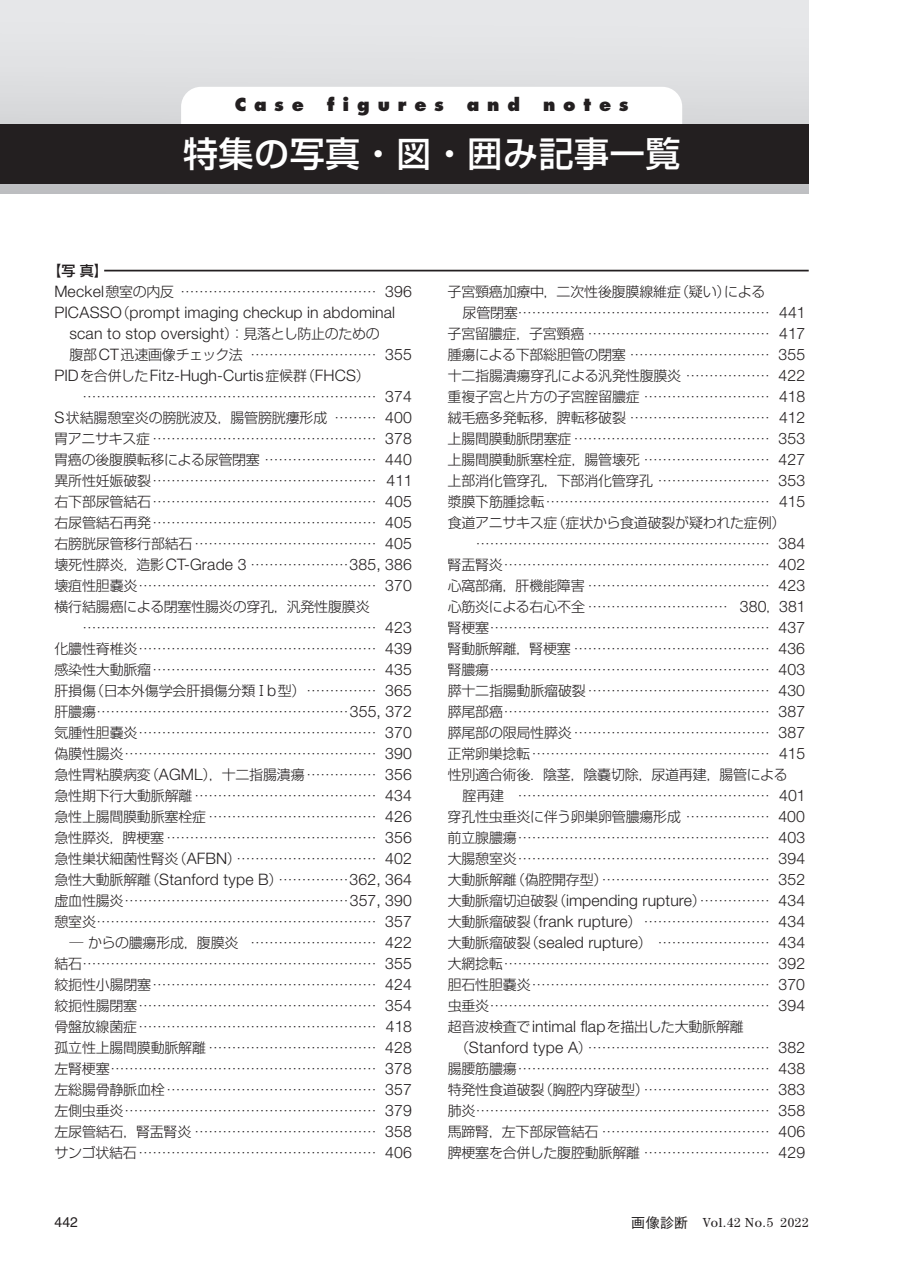
<style>
.page{position:relative;width:903px;height:1275px;background:#fff}
.page>*{position:absolute;margin:0;border:0;box-sizing:border-box;transform-origin:0 0}
.t1{font:500 35px "Shin Go Pro";letter-spacing:.015em;color:#fff}
.t2{font:800 17.5px "Futura Std";letter-spacing:.45em;color:#231f20}
.t3{font:300 15.75px/21px "Helvetica Neue LT Std";letter-spacing:.01em;color:#231f20;text-align:center}
.t4{font:300 14px/21px "Shin Go Pro";letter-spacing:-.015em;color:#231f20;text-align:justify}
.t5{font:500 14px "Shin Go Pro";color:#231f20}
.t6{font:14px "Helvetica LT Std";color:#231f20}
.t7{font:13.12px "Century Std";letter-spacing:.05em;color:#231f20}
.s1{font-family:"Helvetica Neue LT Std";font-size:15.75px}
.s2{font-family:"Shin Go Pro";font-size:14px}
.s3{font-family:"Gothic BBB Pro";font-weight:500;font-size:14px}
</style>
<div class="page">
<hr style="left:104px;top:270px;width:705px;height:1px;background:#231f20">
<svg style="left:0;top:0;width:809px;height:193px;background:#dedfe1"></svg>
<div style="left:181px;top:87px;width:501px;height:74px;background:#fff;border-radius:20px"></div>
<div style="left:0;top:124px;width:809px;height:60px;background:#231f20"></div>
<p class="t2" style="left:235px;top:94px;width:71px">Case</p>
<p class="t2" style="left:327px;top:94px;width:118px">figures</p>
<p class="t2" style="left:467px;top:94px;width:55px">and</p>
<p class="t2" style="left:543px;top:94px;width:87px">notes</p>
<p class="t5" style="left:48px;top:259px;width:62px">【写真】</p>
<h1 class="t1" style="left:183px;top:125px;width:499px">特集の写真・図・囲み記事一覧</h1>
<p class="t4" style="left:54px;top:279px;width:359px"><span class="s1">Meckel</span>憩室の内反 …………………………………… <span class="s1">396</span></p>
<p class="t3" style="left:54px;top:301px;width:342px">PICASSO<span class="s2">（</span>prompt imaging checkup in abdominal scan to stop oversight<span class="s2">）：見落とし防止のための</span></p>
<p class="t4" style="left:69px;top:342px;width:344px">腹部<span class="s1">CT</span>迅速画像チェック法 ……………………… <span class="s1">355</span></p>
<p class="t3" style="left:54px;top:364px;width:317px">PID<span class="s2">を合併した</span>Fitz-Hugh-Curtis<span class="s2">症候群（</span>FHCS<span class="s2">）</span></p>
<p class="t4" style="left:54px;top:384px;width:360px;text-indent:28px">……………………………………………………… <span class="s1">374<br>S</span>状結腸憩室炎の膀胱波及，腸管膀胱瘻形成 ……… <span class="s1">400</span>胃アニサキス症 ………………………………………… <span class="s1">378</span>胃癌の後腹膜転移による尿管閉塞 …………………… <span class="s1">440</span>異所性妊娠破裂………………………………………… <span class="s1">411</span>右下部尿管結石………………………………………… <span class="s1">405</span>右尿管結石再発………………………………………… <span class="s1">405</span>右膀胱尿管移行部結石………………………………… <span class="s1">405</span></p>
<p class="t3" style="left:54px;top:553px;width:359px"><span class="s2">壊死性膵炎，造影</span>CT-Grade 3 <span class="s2">…………………</span>385, 386</p>
<p class="t4" style="left:54px;top:573px;width:359px">壊疽性胆嚢炎…………………………………………… <span class="s1">370</span>横行結腸癌による閉塞性腸炎の穿孔，汎発性腹膜炎</p>
<p class="t4" style="left:54px;top:615px;width:359px;text-indent:28px">……………………………………………………… <span class="s1">423</span>化膿性脊椎炎…………………………………………… <span class="s1">439</span>感染性大動脈瘤………………………………………… <span class="s1">435</span>肝損傷（日本外傷学会肝損傷分類Ⅰ<span class="s1">b</span>型）…………… <span class="s1">365</span>肝膿瘍………………………………………………<span class="s1">355, 372</span>気腫性胆嚢炎…………………………………………… <span class="s1">370</span>偽膜性腸炎……………………………………………… <span class="s1">390</span>急性胃粘膜病変（<span class="s1">AGML</span>），十二指腸潰瘍…………… <span class="s1">356</span>急性期下行大動脈解離………………………………… <span class="s1">434</span>急性上腸間膜動脈塞栓症 ……………………………… <span class="s1">426</span>急性膵炎，脾梗塞 ……………………………………… <span class="s1">356</span>急性巣状細菌性腎炎（<span class="s1">AFBN</span>）………………………… <span class="s1">402</span></p>
<p class="t3" style="left:54px;top:868px;width:359px"><span class="s2">急性大動脈解離（</span>Stanford type B<span class="s2">）……………</span>362, 364</p>
<p class="t4" style="left:54px;top:888px;width:359px;text-align:right">虚血性腸炎…………………………………………<span class="s1">357, 390</span>憩室炎…………………………………………………… <span class="s1">357 </span>─ からの膿瘍形成，腹膜炎 ……………………… <span class="s1">422</span>結石……………………………………………………… <span class="s1">355</span>絞扼性小腸閉塞………………………………………… <span class="s1">424</span>絞扼性腸閉塞…………………………………………… <span class="s1">354</span>骨盤放線菌症…………………………………………… <span class="s1">418</span>孤立性上腸間膜動脈解離 ……………………………… <span class="s1">428</span>左腎梗塞………………………………………………… <span class="s1">378</span>左総腸骨静脈血栓……………………………………… <span class="s1">357</span>左側虫垂炎……………………………………………… <span class="s1">379</span>左尿管結石，腎盂腎炎 ………………………………… <span class="s1">358</span>サンゴ状結石…………………………………………… <span class="s1">406</span></p>
<p class="t4" style="left:448px;top:279px;width:319px">子宮頸癌加療中，二次性後腹膜線維症（疑い）による</p>
<p class="t4" style="left:462px;top:300px;width:345px">尿管閉塞……………………………………………… <span class="s1">441</span></p>
<p class="t4" style="left:448px;top:321px;width:359px">子宮留膿症，子宮頸癌 ………………………………… <span class="s1">417</span></p>
<p class="t4" style="left:448px;top:342px;width:359px">腫瘍による下部総胆管の閉塞 ………………………… <span class="s1">355</span></p>
<p class="t4" style="left:448px;top:363px;width:359px">十二指腸潰瘍穿孔による汎発性腹膜炎 ……………… <span class="s1">422</span></p>
<p class="t4" style="left:448px;top:384px;width:359px">重複子宮と片方の子宮腟留膿症 ……………………… <span class="s1">418</span></p>
<p class="t4" style="left:448px;top:405px;width:359px">絨毛癌多発転移，脾転移破裂 ………………………… <span class="s1">412</span></p>
<p class="t4" style="left:448px;top:426px;width:359px">上腸間膜動脈閉塞症 …………………………………… <span class="s1">353</span></p>
<p class="t4" style="left:448px;top:447px;width:359px">上腸間膜動脈塞栓症，腸管壊死 ……………………… <span class="s1">427</span></p>
<p class="t4" style="left:448px;top:468px;width:359px">上部消化管穿孔，下部消化管穿孔 …………………… <span class="s1">353</span></p>
<p class="t4" style="left:448px;top:489px;width:359px">漿膜下筋腫捻転………………………………………… <span class="s1">415</span></p>
<p class="t4" style="left:448px;top:510px;width:339px">食道アニサキス症（症状から食道破裂が疑われた症例）</p>
<p class="t4" style="left:476px;top:531px;width:331px">……………………………………………………… <span class="s1">384</span></p>
<p class="t4" style="left:447px;top:552px;width:359px">腎盂腎炎………………………………………………… <span class="s1">402</span></p>
<p class="t4" style="left:448px;top:573px;width:359px">心窩部痛，肝機能障害 ………………………………… <span class="s1">423</span></p>
<p class="t4" style="left:448px;top:594px;width:359px">心筋炎による右心不全 ………………………… <span class="s1">380</span>，<span class="s1">381</span></p>
<p class="t4" style="left:447px;top:615px;width:359px">腎梗塞…………………………………………………… <span class="s1">437</span></p>
<p class="t4" style="left:447px;top:636px;width:359px">腎動脈解離，腎梗塞 …………………………………… <span class="s1">436</span></p>
<p class="t4" style="left:447px;top:657px;width:359px">腎膿瘍…………………………………………………… <span class="s1">403</span></p>
<p class="t4" style="left:448px;top:678px;width:359px">膵十二指腸動脈瘤破裂………………………………… <span class="s1">430</span></p>
<p class="t4" style="left:448px;top:699px;width:359px">膵尾部癌………………………………………………… <span class="s1">387</span></p>
<p class="t4" style="left:448px;top:720px;width:359px">膵尾部の限局性膵炎…………………………………… <span class="s1">387</span></p>
<p class="t4" style="left:448px;top:741px;width:359px">正常卵巣捻転…………………………………………… <span class="s1">415</span></p>
<p class="t4" style="left:448px;top:762px;width:342px">性別適合術後．陰茎，陰嚢切除，尿道再建，腸管による</p>
<p class="t4" style="left:463px;top:783px;width:345px">腟再建 ……………………………………………… <span class="s1">401</span></p>
<p class="t4" style="left:448px;top:804px;width:359px">穿孔性虫垂炎に伴う卵巣卵管膿瘍形成 ……………… <span class="s1">400</span></p>
<p class="t4" style="left:448px;top:825px;width:359px">前立腺膿瘍……………………………………………… <span class="s1">403</span></p>
<p class="t4" style="left:448px;top:846px;width:359px">大腸憩室炎……………………………………………… <span class="s1">394</span></p>
<p class="t4" style="left:448px;top:867px;width:359px">大動脈解離（偽腔開存型）……………………………… <span class="s1">352</span></p>
<p class="t3" style="left:448px;top:889px;width:359px"><span class="s2">大動脈瘤切迫破裂（</span>impending rupture<span class="s2">）……………</span> 434</p>
<p class="t4" style="left:448px;top:909px;width:359px">大動脈瘤破裂（<span class="s1">frank rupture</span>） ……………………… <span class="s1">434</span>大動脈瘤破裂（<span class="s1">sealed rupture</span>） …………………… <span class="s1">434</span>大網捻転………………………………………………… <span class="s1">392</span>胆石性胆嚢炎…………………………………………… <span class="s1">370</span>虫垂炎…………………………………………………… <span class="s1">394</span>超音波検査で<span class="s1">intimal flap</span>を描出した大動脈解離</p>
<p class="t3" style="left:455px;top:1036px;width:351px"><span class="s2">（</span>Stanford type A<span class="s2">）…………………………………</span> 382</p>
<p class="t4" style="left:448px;top:1056px;width:359px">腸腰筋膿瘍……………………………………………… <span class="s1">438</span>特発性食道破裂（胸腔内穿破型）……………………… <span class="s1">383</span>肺炎……………………………………………………… <span class="s1">358</span>馬蹄腎，左下部尿管結石 ……………………………… <span class="s1">406</span>脾梗塞を合併した腹腔動脈解離 ……………………… <span class="s1">429</span></p>
<p class="t6" style="left:55px;top:1214px;width:25px">442</p>
<p class="t7" style="left:631px;top:1215px;width:179px"><span class="s3">画像診断</span> Vol.42 No.5 2022</p>
</div>
